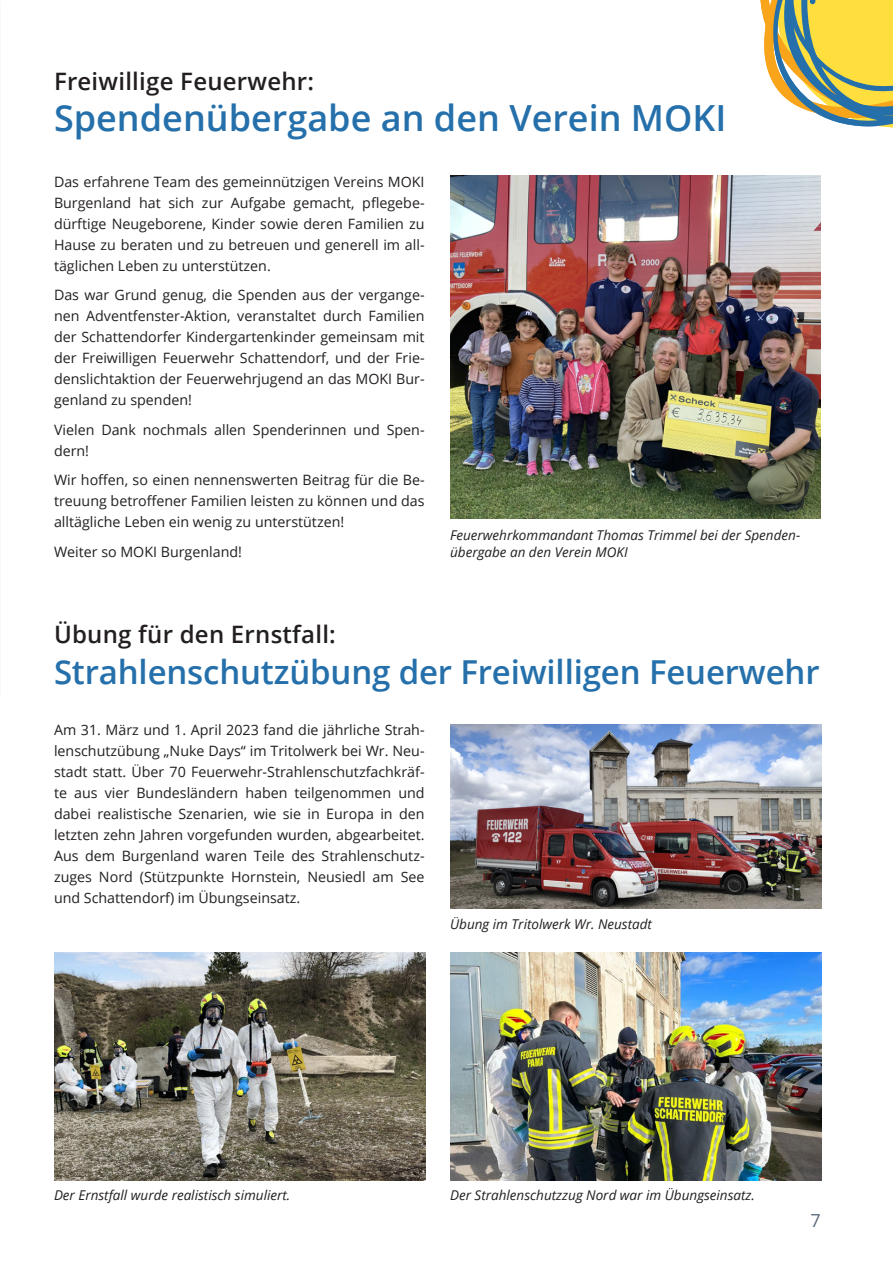
<style>
.page{position:relative;width:893px;height:1263px;background:#fff}
.page>*{position:absolute;margin:0;border:0;box-sizing:border-box;transform-origin:0 0}
.t1{font:600 36px "Open Sans";color:#2570ab}
.t2{font:600 33px "Open Sans";letter-spacing:-.005em;color:#2570ab}
.t3{font:600 24px "Open Sans";letter-spacing:.01em;color:#231f20}
.t4{font:18px "Open Sans";color:#5e6c7b}
.t5{font:14.25px/21px "Open Sans";color:#231f20;text-align:justify}
.t6{font:italic 13.5px/16.5px "Open Sans";color:#231f20}
</style>
<div class="page">
<svg style="left:760px;top:0;width:133px;height:128px"></svg>
<img style="left:450px;top:176px;width:371px;height:343px">
<img style="left:450px;top:724px;width:371px;height:185px">
<img style="left:54px;top:952px;width:371px;height:229px">
<img style="left:450px;top:952px;width:371px;height:229px">
<p class="t3" style="left:54px;top:65px;width:262px">Freiwillige Feuerwehr:</p>
<p class="t1" style="left:54px;top:93px;width:674px">Spendenübergabe an den Verein MOKI</p>
<p class="t5" style="left:54px;top:171px;width:372px">Das erfahrene Team des gemeinnützigen Vereins MOKI Burgenland hat sich zur Aufgabe gemacht, pflegebe&shy;dürftige Neugeborene, Kinder sowie deren Familien zu Hause zu beraten und zu betreuen und generell im all&shy;täglichen Leben zu unterstützen.</p>
<p class="t5" style="left:54px;top:284px;width:372px">Das war Grund genug, die Spenden aus der vergange&shy;nen Adventfenster-Aktion, veranstaltet durch Familien der Schattendorfer Kindergartenkinder gemeinsam mit der Freiwilligen Feuerwehr Schattendorf, und der Frie&shy;denslichtaktion der Feuerwehrjugend an das MOKI Bur&shy;genland zu spenden!</p>
<p class="t5" style="left:54px;top:419px;width:372px">Vielen Dank nochmals allen Spenderinnen und Spen&shy;dern!</p>
<p class="t5" style="left:54px;top:469px;width:372px">Wir hoffen, so einen nennenswerten Beitrag für die Be&shy;treuung betroffener Familien leisten zu können und das alltägliche Leben ein wenig zu unterstützen!</p>
<p class="t5" style="left:54px;top:541px;width:190px">Weiter so MOKI Burgenland!</p>
<p class="t6" style="left:450px;top:527px;width:352px">Feuerwehrkommandant Thomas Trimmel bei der Spenden&shy;übergabe an den Verein MOKI</p>
<p class="t3" style="left:54px;top:618px;width:283px">Übung für den Ernstfall:</p>
<p class="t2" style="left:54px;top:649px;width:767px">Strahlenschutzübung der Freiwilligen Feuerwehr</p>
<p class="t5" style="left:54px;top:719px;width:372px">Am 31. März und 1. April 2023 fand die jährliche Strah&shy;lenschutzübung „Nuke Days“ im Tritolwerk bei Wr. Neu&shy;stadt statt. Über 70 Feuerwehr-Strahlenschutzfachkräf&shy;te aus vier Bundesländern haben teilgenommen und dabei realistische Szenarien, wie sie in Europa in den letzten zehn Jahren vorgefunden wurden, abgearbeitet.<br>Aus dem Burgenland waren Teile des Strahlenschutz&shy;zuges Nord (Stützpunkte Hornstein, Neusiedl am See und Schattendorf) im Übungseinsatz.</p>
<p class="t6" style="left:450px;top:915px;width:203px">Übung im Tritolwerk Wr. Neustadt</p>
<p class="t6" style="left:54px;top:1186px;width:238px">Der Ernstfall wurde realistisch simuliert.</p>
<p class="t6" style="left:450px;top:1186px;width:306px">Der Strahlenschutzzug Nord war im Übungseinsatz.</p>
<p class="t4" style="left:810px;top:1208px;width:12px">7</p>
</div>
